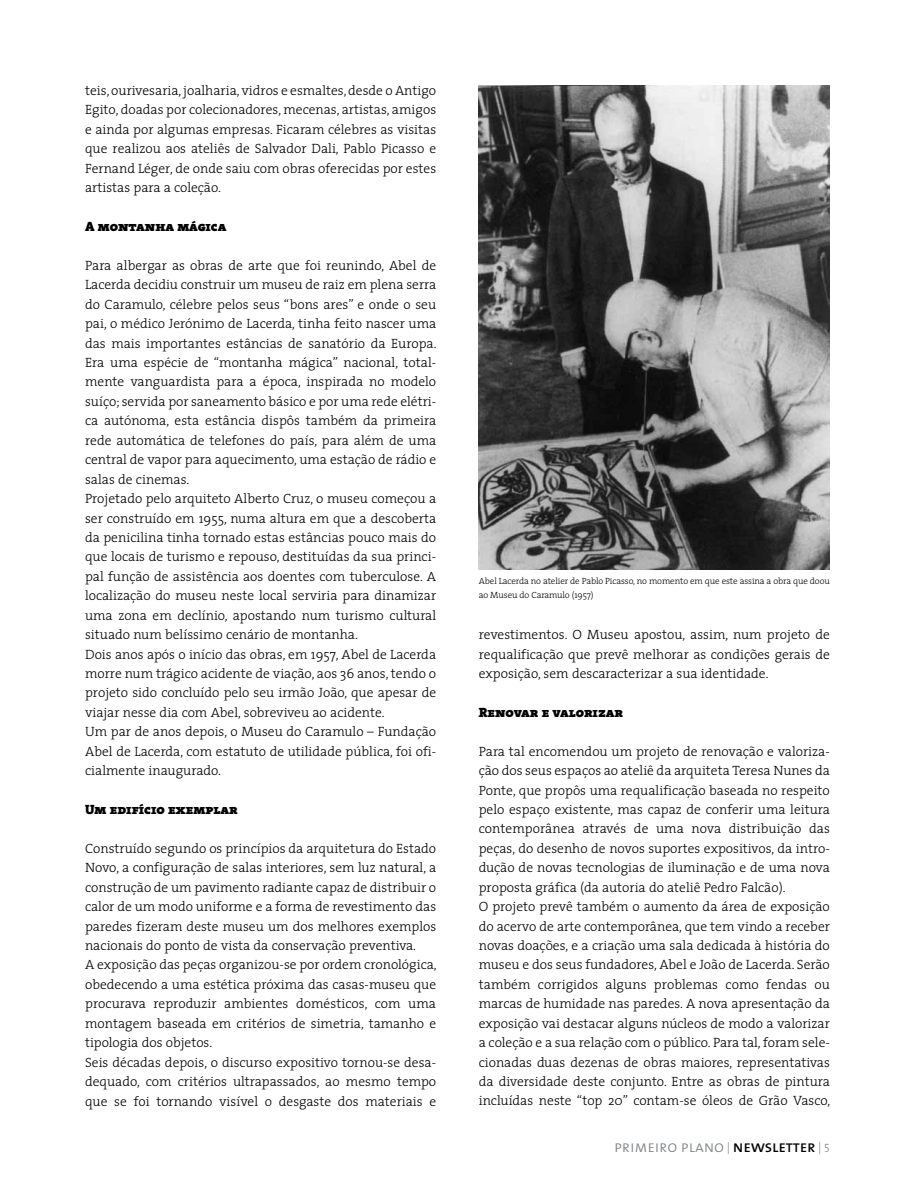
<style>
.page{position:relative;width:915px;height:1191px;background:#fff}
.page>*{position:absolute;margin:0;border:0;box-sizing:border-box;transform-origin:0 0}
.t1{font:16.5px "The Mix Light Caps";letter-spacing:-.01em;color:#808285}
.t2{font:300 13.5px/19.5px "The Serif";color:#000}
.t3{font:13.5px "The Serif Black Caps";color:#000}
.t4{font:300 9px/13.5px "The Serif";letter-spacing:-.01em;color:#000}
.s1{font-family:"The Serif Light Caps";font-size:12px}
.s2{font-family:"The Mix Caps";color:#000}
</style>
<div class="page">
<img style="left:478px;top:85px;width:350px;height:485px">
<p class="t2" style="left:85px;top:80px;width:352px;text-align:justify">teis, ourivesaria, joalharia, vidros e esmaltes, desde o Antigo Egito, doadas por colecionadores, mecenas, artistas, amigos e ainda por algumas empresas. Ficaram célebres as visitas que realizou aos ateliês de Salvador Dali, Pablo Picasso e Fernand Léger, de onde saiu com obras oferecidas por estes artistas para a coleção.</p>
<p class="t3" style="left:85px;top:215px;width:143px">A montanha mágica</p>
<p class="t2" style="left:85px;top:255px;width:353px">Para albergar as obras de arte que foi reunindo, Abel de Lacerda decidiu construir um museu de raiz em plena serra do Caramulo, célebre pelos seus “bons ares” e onde o seu pai, o médico Jerónimo de Lacerda, tinha feito nascer uma das mais importantes estâncias de sanatório da Europa.<br>Era uma espécie de “montanha mágica” nacional, total‑ mente vanguardista para a época, inspirada no modelo suíço; servida por saneamento básico e por uma rede elétri‑ ca autónoma, esta estância dispôs também da primeira rede automática de telefones do país, para além de uma central de vapor para aquecimento, uma estação de rádio e salas de cinemas.<br>Projetado pelo arquiteto Alberto Cruz, o museu começou a ser construído em 1955, numa altura em que a descoberta da penicilina tinha tornado estas estâncias pouco mais do que locais de turismo e repouso, destituídas da sua princi‑ pal função de assistência aos doentes com tuberculose. A localização do museu neste local serviria para dinamizar uma zona em declínio, apostando num turismo cultural situado num belíssimo cenário de montanha.<br>Dois anos após o início das obras, em 1957, Abel de Lacerda morre num trágico acidente de viação, aos 36 anos, tendo o projeto sido concluído pelo seu irmão João, que apesar de viajar nesse dia com Abel, sobreviveu ao acidente.<br>Um par de anos depois, o Museu do Caramulo – Fundação Abel de Lacerda, com estatuto de utilidade pública, foi ofi‑ cialmente inaugurado.</p>
<p class="t3" style="left:85px;top:798px;width:154px">Um edifício exemplar</p>
<p class="t2" style="left:85px;top:838px;width:353px">Construído segundo os princípios da arquitetura do Estado Novo, a configuração de salas interiores, sem luz natural, a construção de um pavimento radiante capaz de distribuir o calor de um modo uniforme e a forma de revestimento das paredes fizeram deste museu um dos melhores exemplos nacionais do ponto de vista da conservação preventiva.<br>A exposição das peças organizou-se por ordem cronológica, obedecendo a uma estética próxima das casas-museu que procurava reproduzir ambientes domésticos, com uma montagem baseada em critérios de simetria, tamanho e tipologia dos objetos.<br>Seis décadas depois, o discurso expositivo tornou-se desa‑ dequado, com critérios ultrapassados, ao mesmo tempo que se foi tornando visível o desgaste dos materiais e</p>
<p class="t4" style="left:478px;top:574px;width:352px">Abel Lacerda no atelier de Pablo Picasso, no momento em que este assina a obra que doou ao Museu do Caramulo (1957)</p>
<p class="t2" style="left:478px;top:624px;width:352px;text-align:justify">revestimentos. O Museu apostou, assim, num projeto de requalificação que prevê melhorar as condições gerais de exposição, sem descaracterizar a sua identidade.</p>
<p class="t3" style="left:478px;top:701px;width:146px">Renovar e valorizar</p>
<p class="t2" style="left:478px;top:741px;width:353px">Para tal encomendou um projeto de renovação e valoriza‑ ção dos seus espaços ao ateliê da arquiteta Teresa Nunes da Ponte, que propôs uma requalificação baseada no respeito pelo espaço existente, mas capaz de conferir uma leitura contemporânea através de uma nova distribuição das peças, do desenho de novos suportes expositivos, da intro‑ dução de novas tecnologias de iluminação e de uma nova proposta gráfica (da autoria do ateliê Pedro Falcão).<br>O projeto prevê também o aumento da área de exposição do acervo de arte contemporânea, que tem vindo a receber novas doações, e a criação uma sala dedicada à história do museu e dos seus fundadores, Abel e João de Lacerda. Serão também corrigidos alguns problemas como fendas ou marcas de humidade nas paredes. A nova apresentação da exposição vai destacar alguns núcleos de modo a valorizar a coleção e a sua relação com o público. Para tal, foram sele‑ cionadas duas dezenas de obras maiores, representativas da diversidade deste conjunto. Entre as obras de pintura incluídas neste “top 20” contam-se óleos de Grão Vasco,</p>
<p class="t1" style="left:614px;top:1132px;width:217px">primeiro plano <span class="s1">|</span> <span class="s2">newsletter</span> <span class="s1">| 5</span></p>
</div>
